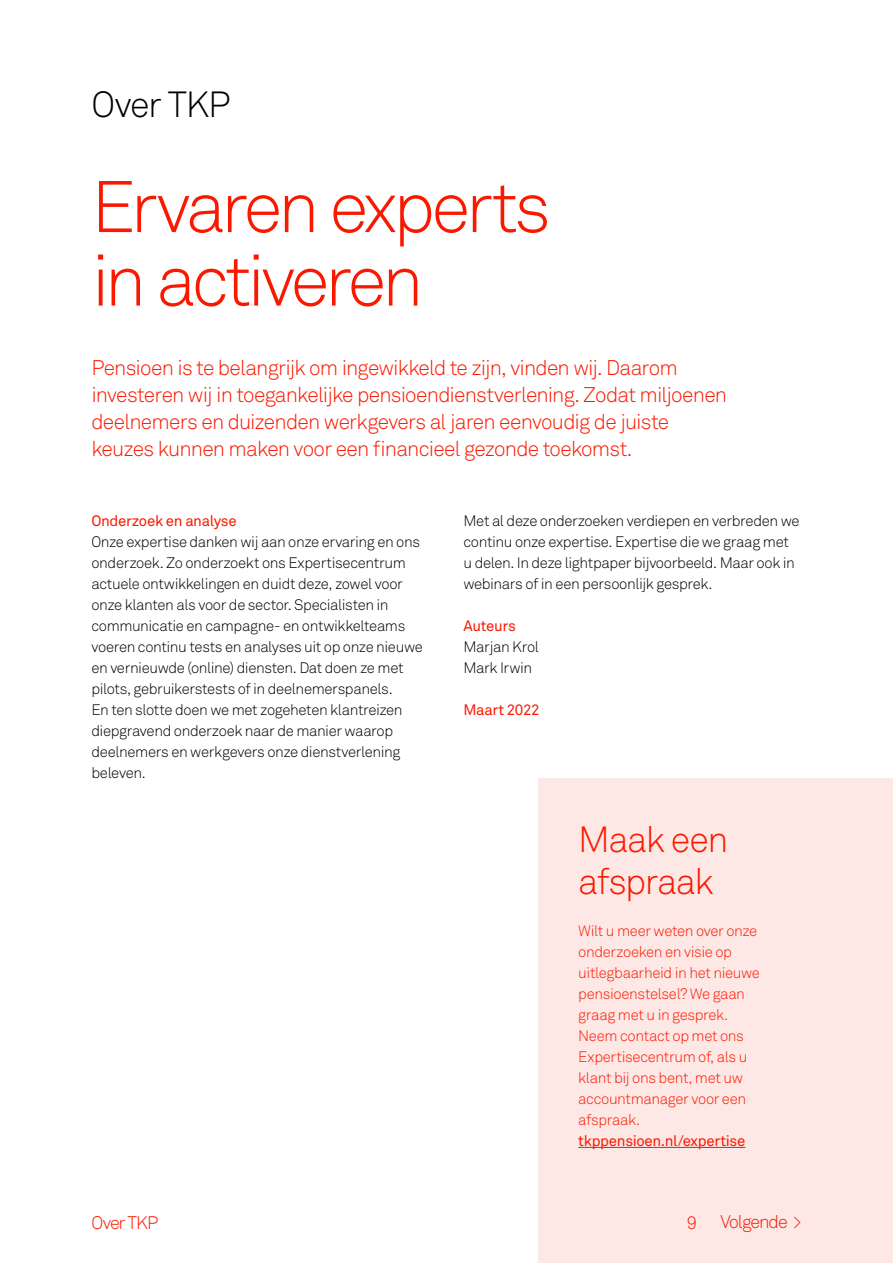
<style>
.page{position:relative;width:893px;height:1263px;background:#fff}
.page>*{position:absolute;margin:0;border:0;box-sizing:border-box;transform-origin:0 0}
.t1{font:300 72px/73.5px "Akkurat Pro";letter-spacing:-.065em;color:#fa1900}
.t2{font:300 36px/42px "Akkurat Pro";letter-spacing:-.04em;color:#fa1900}
.t3{font:300 36px "Akkurat Pro";letter-spacing:-.035em;color:#000}
.t4{font:300 21px/27px "Akkurat Pro";letter-spacing:-.035em;color:#fa1900}
.t5{font:300 18px "Akkurat Pro";letter-spacing:-.06em;color:#fa1900}
.t6{font:300 15px/21px "Akkurat Pro";letter-spacing:-.025em;color:#000}
.t7{font:300 15px/21px "Akkurat Pro";letter-spacing:-.025em;color:#fa1900}
.t8{font:15px "Akkurat Pro";letter-spacing:-.02em;color:#fa1900}
</style>
<div class="page">
<div style="left:538px;top:778px;width:355px;height:485px;background:#fde8e6"></div>
<hr style="left:578px;top:1147px;width:167px;height:1px;background:#fa1900">
<h2 class="t3" style="left:91px;top:83px;width:140px">Over TKP</h2>
<h1 class="t1" style="left:91px;top:170px;width:461px">Ervaren experts in activeren</h1>
<p class="t4" style="left:91px;top:354px;width:637px">Pensioen is te belangrijk om ingewikkeld te zijn, vinden wij. Daarom investeren wij in toegankelijke pensioendienstverlening. Zodat miljoenen deelnemers en duizenden werkgevers al jaren eenvoudig de juiste keuzes kunnen maken voor een financieel gezonde toekomst.</p>
<p class="t8" style="left:91px;top:512px;width:147px">Onderzoek en analyse</p>
<p class="t6" style="left:91px;top:531px;width:333px">Onze expertise danken wij aan onze ervaring en ons onderzoek. Zo onderzoekt ons Expertisecentrum actuele ontwikkelingen en duidt deze, zowel voor onze klanten als voor de sector. Specialisten in communicatie en campagne- en ontwikkelteams voeren continu tests en analyses uit op onze nieuwe en vernieuwde (online) diensten. Dat doen ze met pilots, gebruikerstests of in deelnemerspanels.<br>En ten slotte doen we met zogeheten klantreizen diepgravend onderzoek naar de manier waarop deelnemers en werkgevers onze dienstverlening beleven.</p>
<p class="t6" style="left:463px;top:510px;width:338px">Met al deze onderzoeken verdiepen en verbreden we continu onze expertise. Expertise die we graag met u delen. In deze lightpaper bijvoorbeeld. Maar ook in webinars of in een persoonlijk gesprek.</p>
<p class="t8" style="left:463px;top:617px;width:54px">Auteurs</p>
<p class="t6" style="left:463px;top:636px;width:77px">Marjan Krol<br>Mark Irwin</p>
<p class="t8" style="left:463px;top:701px;width:78px">Maart 2022</p>
<h2 class="t2" style="left:578px;top:818px;width:152px">Maak een afspraak</h2>
<p class="t7" style="left:578px;top:920px;width:183px">Wilt u meer weten over onze onderzoeken en visie op uitlegbaarheid in het nieuwe pensioenstelsel? We gaan graag met u in gesprek.<br>Neem contact op met ons<br>Expertisecentrum of, als u klant bij ons bent, met uw accountmanager voor een afspraak.</p>
<p class="t8" style="left:578px;top:1132px;width:169px">tkppensioen.nl/expertise</p>
<p class="t5" style="left:91px;top:1212px;width:68px">Over TKP</p>
<p class="t5" style="left:687px;top:1212px;width:12px">9</p>
<p class="t5" style="left:720px;top:1211px;width:83px">Volgende &gt;</p>
</div>
